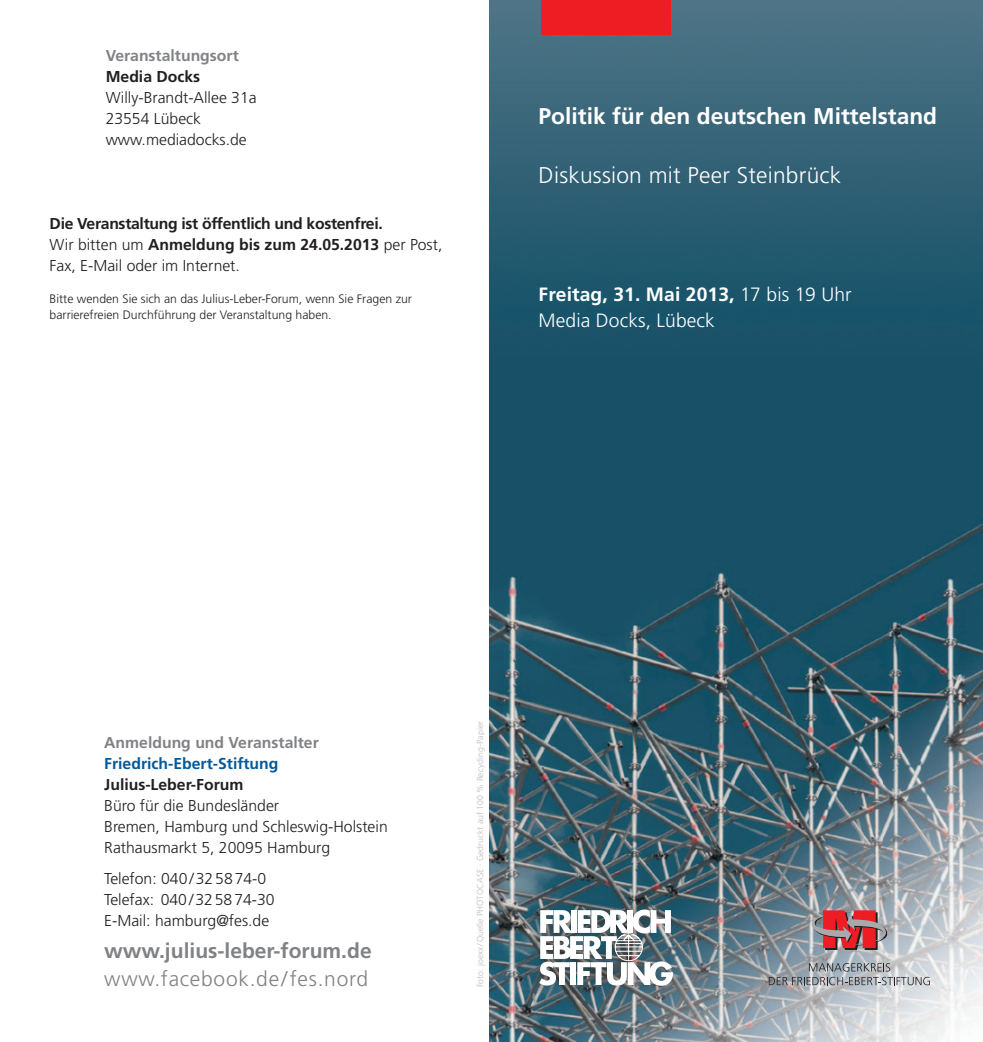
<style>
.page{position:relative;width:983px;height:1042px;background:#fff}
.page>*{position:absolute;margin:0;border:0;box-sizing:border-box;transform-origin:0 0}
.t1{font:700 22.75px "Frutiger LT Std";color:#fff}
.t2{font:300 22.75px "Frutiger LT Std";letter-spacing:.01em;color:#fff}
.t3{font:700 21px "Frutiger LT Std";color:#808285}
.t4{font:300 21px "Frutiger LT Std";letter-spacing:.035em;color:#808285}
.t5{font:300 19.25px/26.2px "Frutiger LT Std";letter-spacing:.005em;color:#fff}
.t6{font:300 15.75px/21px "Frutiger LT Std";color:#231f20}
.t7{font:700 15.75px/21px "Frutiger LT Std";letter-spacing:-.02em;color:#231f20}
.t8{font:700 15.75px "Frutiger LT Std";color:#808285}
.t9{font:700 15.75px "Frutiger LT Std";color:#231f20}
.t10{font:700 15.75px "Frutiger LT Std";color:#00599b}
.t11{font:300 12.25px/15.8px "Frutiger LT Std";color:#231f20}
.t12{font:300 8.75px "Frutiger LT Std";color:#bcbdc0}
.s1{font-weight:300}
.s2{font-weight:700}
</style>
<div class="page">
<img style="left:489px;top:0;width:493px;height:1042px">
<div style="left:541px;top:0;width:129px;height:35px;background:#ee1d23"></div>
<svg style="left:539px;top:909px;width:134px;height:76px"></svg>
<svg style="left:811px;top:910px;width:75px;height:40px;background:#b65f64"></svg>
<svg style="left:768px;top:977px;width:161px;height:8px"></svg>
<svg style="left:808px;top:963px;width:82px;height:8px"></svg>
<p class="t8" style="left:106px;top:47px;width:135px">Veranstaltungsort</p>
<p class="t9" style="left:106px;top:68px;width:96px">Media Docks</p>
<p class="t6" style="left:106px;top:88px;width:152px">Willy-Brandt-Allee 31a<br>23554 Lübeck www.mediadocks.de</p>
<p class="t7" style="left:50px;top:213px;width:394px">Die Veranstaltung ist öffentlich und kostenfrei.<br><span class="s1">Wir bitten um</span> Anmeldung bis zum 24.05.2013 <span class="s1">per Post,<br>Fax, E-Mail oder im Internet.</span></p>
<p class="t11" style="left:50px;top:291px;width:364px">Bitte wenden Sie sich an das Julius-Leber-Forum, wenn Sie Fragen zur barrierefreien Durchführung der Veranstaltung haben.</p>
<h1 class="t1" style="left:538px;top:102px;width:400px">Politik für den deutschen Mittelstand</h1>
<h1 class="t2" style="left:538px;top:162px;width:304px">Diskussion mit Peer Steinbrück</h1>
<p class="t5" style="left:538px;top:281px;width:314px"><span class="s2">Freitag, 31. Mai 2013,</span> 17 bis 19 Uhr<br>Media Docks, Lübeck</p>
<p class="t8" style="left:104px;top:733px;width:216px">Anmeldung und Veranstalter</p>
<p class="t10" style="left:104px;top:754px;width:176px">Friedrich-Ebert-Stiftung</p>
<p class="t9" style="left:104px;top:775px;width:141px">Julius-Leber-Forum</p>
<p class="t6" style="left:104px;top:795px;width:285px">Büro für die Bundesländer<br>Bremen, Hamburg und Schleswig-Holstein<br>Rathausmarkt 5, 20095 Hamburg</p>
<p class="t6" style="left:104px;top:868px;width:172px">Telefon: 040/325874-0<br>Telefax: 040/325874-30<br>E-Mail: hamburg@fes.de</p>
<h2 class="t3" style="left:104px;top:938px;width:269px">www.julius-leber-forum.de</h2>
<h2 class="t4" style="left:104px;top:967px;width:265px">www.facebook.de/fes.nord</h2>
<p class="t12" style="left:475px;top:987px;width:268px;rotate:-90deg">Foto: joexx /Quelle PHOTOCASE · Gedruckt auf 100 % Recycling-Papier</p>
</div>
